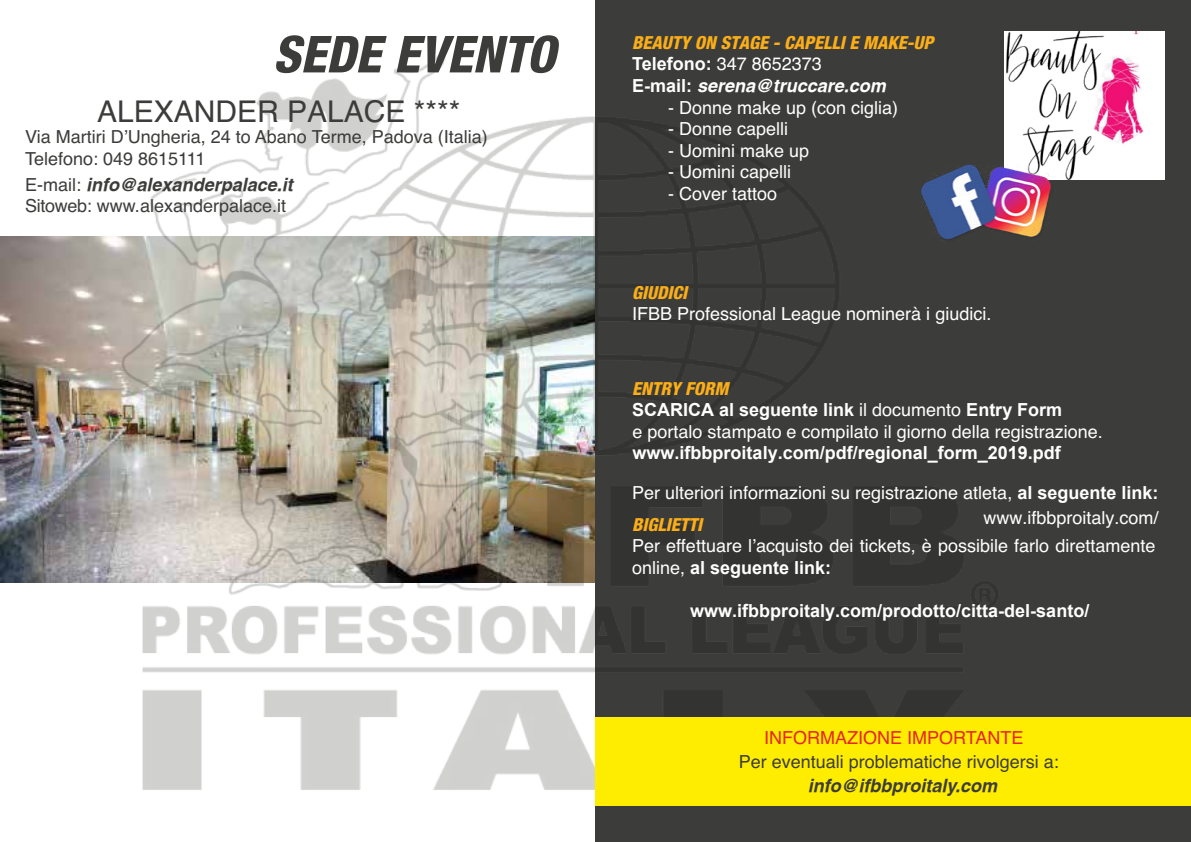
<style>
.page{position:relative;width:1191px;height:842px;background:#fff}
.page>*{position:absolute;margin:0;border:0;box-sizing:border-box;transform-origin:0 0}
.t1{font:italic 800 condensed 51px "Helvetica Neue LT Std";color:#3c3c3b}
.t2{font:30px "Helvetica";color:#3c3c3b}
.t3{font:18px/21.6px "Helvetica";color:#fff}
.t4{font:18px/21.6px "Helvetica";color:#3c3c3b}
.t5{font:700 18px "Helvetica";color:#fff}
.t6{font:italic 800 condensed 18px "Helvetica Neue LT Std";color:#fbae17}
.t7{font:italic 18px/21.6px "Helvetica";color:#fff}
.t8{font:18px "Helvetica";color:#e52721}
.t9{font:italic 18px "Helvetica";color:#3c3c3b}
.s1{font-weight:700;font-style:normal}
.s2{font-style:normal}
.s3{font-style:italic}
.s4{font-weight:700}
</style>
<div class="page">
<div style="left:595px;top:0;width:596px;height:842px;background:#3c3c3b"></div>
<img style="left:0;top:54px;width:1077px;height:736px">
<div style="left:595px;top:718px;width:596px;height:88px;background:#ffed00"></div>
<img style="left:1004px;top:31px;width:161px;height:149px">
<img style="left:921px;top:164px;width:131px;height:78px">
<img style="left:0;top:236px;width:595px;height:346px">
<h1 class="t1" style="left:273px;top:23px;width:284px">SEDE EVENTO</h1>
<p class="t6" style="left:632px;top:31px;width:303px">BEAUTY ON STAGE - CAPELLI E MAKE-UP</p>
<p class="t7" style="left:632px;top:53px;width:255px"><span class="s1">Telefono:</span> <span class="s2">347 8652373<br></span><span class="s1">E-mail:</span> serena@truccare.com</p>
<p class="t3" style="left:668px;top:97px;width:232px">- Donne make up (con ciglia)</p>
<p class="t3" style="left:668px;top:119px;width:122px">- Donne capelli</p>
<p class="t3" style="left:668px;top:140px;width:143px">- Uomini make up</p>
<p class="t3" style="left:668px;top:162px;width:125px">- Uomini capelli</p>
<p class="t3" style="left:668px;top:183px;width:111px">- Cover tattoo</p>
<h2 class="t2" style="left:97px;top:88px;width:365px">ALEXANDER PALACE ****</h2>
<p class="t4" style="left:25px;top:127px;width:464px">Via Martiri D’Ungheria, 24 to Abano Terme, Padova (Italia)<br>Telefono: 049 8615111</p>
<p class="t4" style="left:25px;top:174px;width:269px;line-height:21.2px">E-mail: <span class="s3">info@alexanderpalace.it<br></span>Sitoweb: www.alexanderpalace.it</p>
<p class="t6" style="left:632px;top:281px;width:57px">GIUDICI</p>
<p class="t3" style="left:632px;top:304px;width:361px">IFBB Professional League nominerà i giudici.</p>
<p class="t6" style="left:632px;top:377px;width:98px">ENTRY FORM</p>
<p class="t3" style="left:632px;top:399px;width:472px"><span class="s4">SCARICA al seguente link</span> il documento <span class="s4">Entry Form<br></span>e portalo stampato e compilato il giorno della registrazione.</p>
<p class="t5" style="left:632px;top:440px;width:430px">www.ifbbproitaly.com/pdf/regional_form_2019.pdf</p>
<p class="t3" style="left:632px;top:482px;width:528px">Per ulteriori informazioni su registrazione atleta, <span class="s4">al seguente link:</span></p>
<p class="t6" style="left:632px;top:513px;width:71px">BIGLIETTI</p>
<p class="t3" style="left:632px;top:536px;width:525px">Per effettuare l’acquisto dei tickets, è possibile farlo direttamente online, <span class="s4">al seguente link:</span></p>
<p class="t5" style="left:690px;top:598px;width:401px">www.ifbbproitaly.com/prodotto/citta-del-santo/</p>
<p class="t3" style="left:983px;top:507px;width:177px">www.ifbbproitaly.com/</p>
<p class="t8" style="left:764px;top:724px;width:261px">INFORMAZIONE IMPORTANTE</p>
<p class="t4" style="left:738px;top:751px;width:322px">Per eventuali problematiche rivolgersi a:</p>
<p class="t9" style="left:807px;top:775px;width:191px">info@ifbbproitaly.com</p>
</div>
